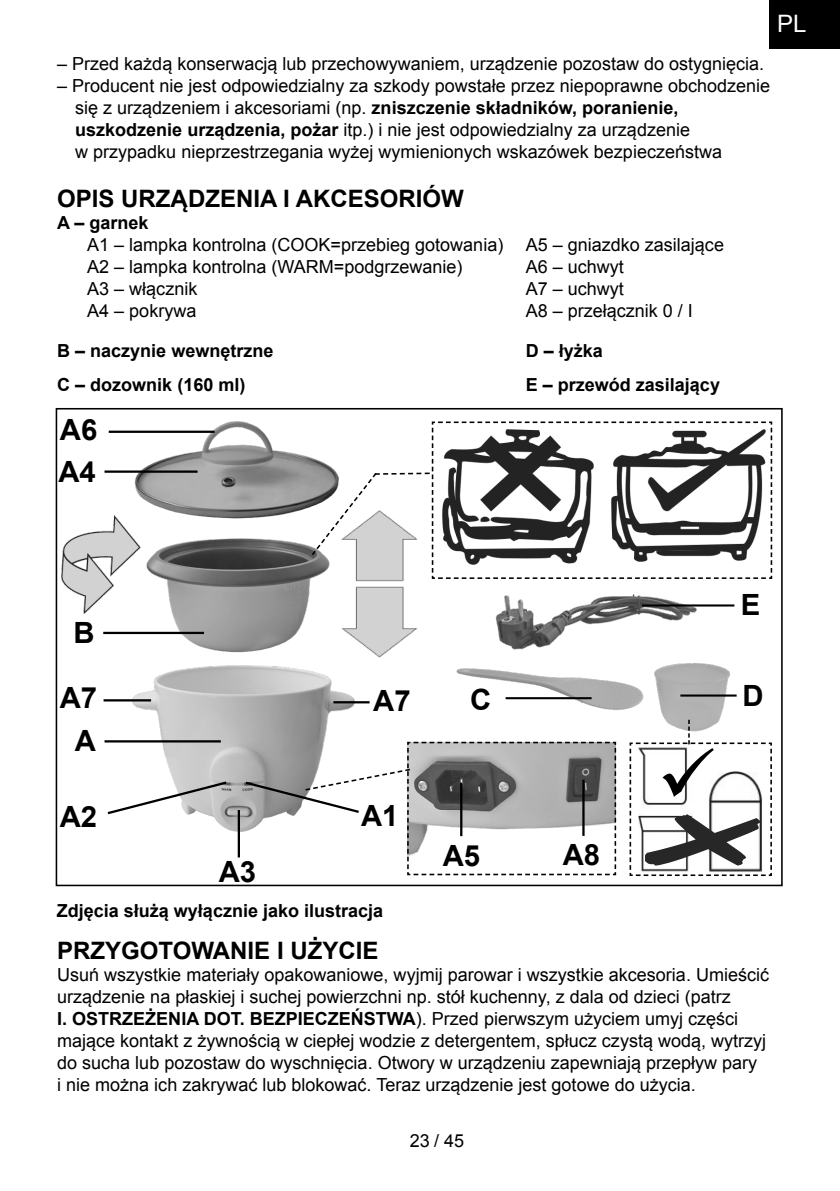
<style>
.page{position:relative;width:840px;height:1191px;background:#fff}
.page>*{position:absolute;margin:0;border:0;box-sizing:border-box;transform-origin:0 0}
.t1{font:700 29.2px "Arial";color:#000}
.t2{font:700 24px "Arial";color:#000}
.t3{font:24px "Arial";color:#fff}
.t4{font:18px/22px "Arial";color:#000}
.t5{font:700 18px "Arial";color:#000}
.s1{font-weight:700}
</style>
<div class="page">
<img style="left:456px;top:668px;width:180px;height:42px">
<img style="left:136px;top:538px;width:175px;height:110px">
<img style="left:495px;top:594px;width:206px;height:56px">
<img style="left:123px;top:648px;width:232px;height:184px">
<img style="left:134px;top:421px;width:176px;height:98px">
<img style="left:636px;top:663px;width:101px;height:56px">
<hr style="left:104px;top:740px;width:117px;height:2px;background:#000">
<hr style="left:641px;top:604px;width:93px;height:2px;background:#000">
<hr style="left:333px;top:701px;width:36px;height:2px;background:#000">
<hr style="left:104px;top:470px;width:93px;height:3px;background:#000">
<hr style="left:103px;top:699px;width:48px;height:2px;background:#000">
<hr style="left:237px;top:810px;width:3px;height:47px;background:#000">
<svg style="left:107px;top:780px;width:122px;height:36px"></svg>
<hr style="left:103px;top:632px;width:101px;height:2px;background:#000">
<hr style="left:680px;top:694px;width:56px;height:2px;background:#000">
<hr style="left:505px;top:697px;width:86px;height:2px;background:#000">
<hr style="left:109px;top:430px;width:105px;height:3px;background:#000">
<svg style="left:243px;top:741px;width:373px;height:135px"></svg>
<img style="left:338px;top:579px;width:80px;height:79px">
<img style="left:55px;top:513px;width:90px;height:101px">
<svg style="left:310px;top:421px;width:461px;height:158px"></svg>
<svg style="left:629px;top:719px;width:143px;height:157px"></svg>
<div style="left:768px;top:0;width:71px;height:49px;background:#000"></div>
<h2 class="t3" style="left:776px;top:7px;width:31px">PL</h2>
<p class="t4" style="left:57px;top:52px;width:708px">– Przed każdą konserwacją lub przechowywaniem, urządzenie pozostaw do ostygnięcia.</p>
<p class="t4" style="left:75px;top:74px;width:696px;text-indent:-18px">– Producent nie jest odpowiedzialny za szkody powstałe przez niepoprawne obchodzenie się z urządzeniem i akcesoriami (np. <span class="s1">zniszczenie składników, poranienie, uszkodzenie urządzenia, pożar</span> itp.) i nie jest odpowiedzialny za urządzenie<br>w przypadku nieprzestrzegania wyżej wymienionych wskazówek bezpieczeństwa</p>
<h2 class="t2" style="left:57px;top:181px;width:408px">OPIS URZĄDZENIA I AKCESORIÓW</h2>
<p class="t5" style="left:57px;top:210px;width:93px">A – garnek</p>
<p class="t4" style="left:87px;top:233px;width:638px">A1 – lampka kontrolna (COOK=przebieg gotowania) A5 – gniazdko zasilające<br>A2 – lampka kontrolna (WARM=podgrzewanie)</p>
<p class="t4" style="left:525px;top:255px;width:100px">A6 – uchwyt</p>
<p class="t4" style="left:87px;top:277px;width:112px">A3 – włącznik</p>
<p class="t4" style="left:525px;top:277px;width:100px">A7 – uchwyt</p>
<p class="t4" style="left:87px;top:299px;width:111px">A4 – pokrywa</p>
<p class="t4" style="left:525px;top:299px;width:169px">A8 – przełącznik 0 / I</p>
<p class="t5" style="left:57px;top:338px;width:218px">B – naczynie wewnętrzne</p>
<p class="t5" style="left:525px;top:338px;width:79px">D – łyżka</p>
<p class="t5" style="left:57px;top:372px;width:190px">C – dozownik (160 ml)</p>
<p class="t5" style="left:525px;top:372px;width:196px">E – przewód zasilający</p>
<h1 class="t1" style="left:60px;top:409px;width:39px">A6</h1>
<h1 class="t1" style="left:58px;top:451px;width:39px">A4</h1>
<h1 class="t1" style="left:73px;top:612px;width:23px">B</h1>
<h1 class="t1" style="left:60px;top:677px;width:39px">A7</h1>
<h1 class="t1" style="left:373px;top:680px;width:39px">A7</h1>
<h1 class="t1" style="left:469px;top:679px;width:23px">C</h1>
<h1 class="t1" style="left:75px;top:720px;width:23px">A</h1>
<h1 class="t1" style="left:60px;top:796px;width:39px">A2</h1>
<h1 class="t1" style="left:219px;top:851px;width:39px">A3</h1>
<h1 class="t1" style="left:361px;top:795px;width:39px">A1</h1>
<p class="t5" style="left:57px;top:898px;width:328px">Zdjęcia służą wyłącznie jako ilustracja</p>
<h1 class="t1" style="left:442px;top:835px;width:39px">A5</h1>
<h1 class="t1" style="left:562px;top:834px;width:39px">A8</h1>
<h1 class="t1" style="left:740px;top:584px;width:21px">E</h1>
<h1 class="t1" style="left:742px;top:675px;width:23px">D</h1>
<h2 class="t2" style="left:57px;top:933px;width:322px">PRZYGOTOWANIE I UŻYCIE</h2>
<p class="t4" style="left:57px;top:963px;width:713px">Usuń wszystkie materiały opakowaniowe, wyjmij parowar i wszystkie akcesoria. Umieścić urządzenie na płaskiej i suchej powierzchni np. stół kuchenny, z dala od dzieci (patrz<br><span class="s1">I. OSTRZEŻENIA DOT. BEZPIECZEŃSTWA</span>). Przed pierwszym użyciem umyj części mające kontakt z żywnością w ciepłej wodzie z detergentem, spłucz czystą wodą, wytrzyj do sucha lub pozostaw do wyschnięcia. Otwory w urządzeniu zapewniają przepływ pary<br>i nie można ich zakrywać lub blokować. Teraz urządzenie jest gotowe do użycia.</p>
<p class="t4" style="left:410px;top:1130px;width:56px">23 / 45</p>
</div>
